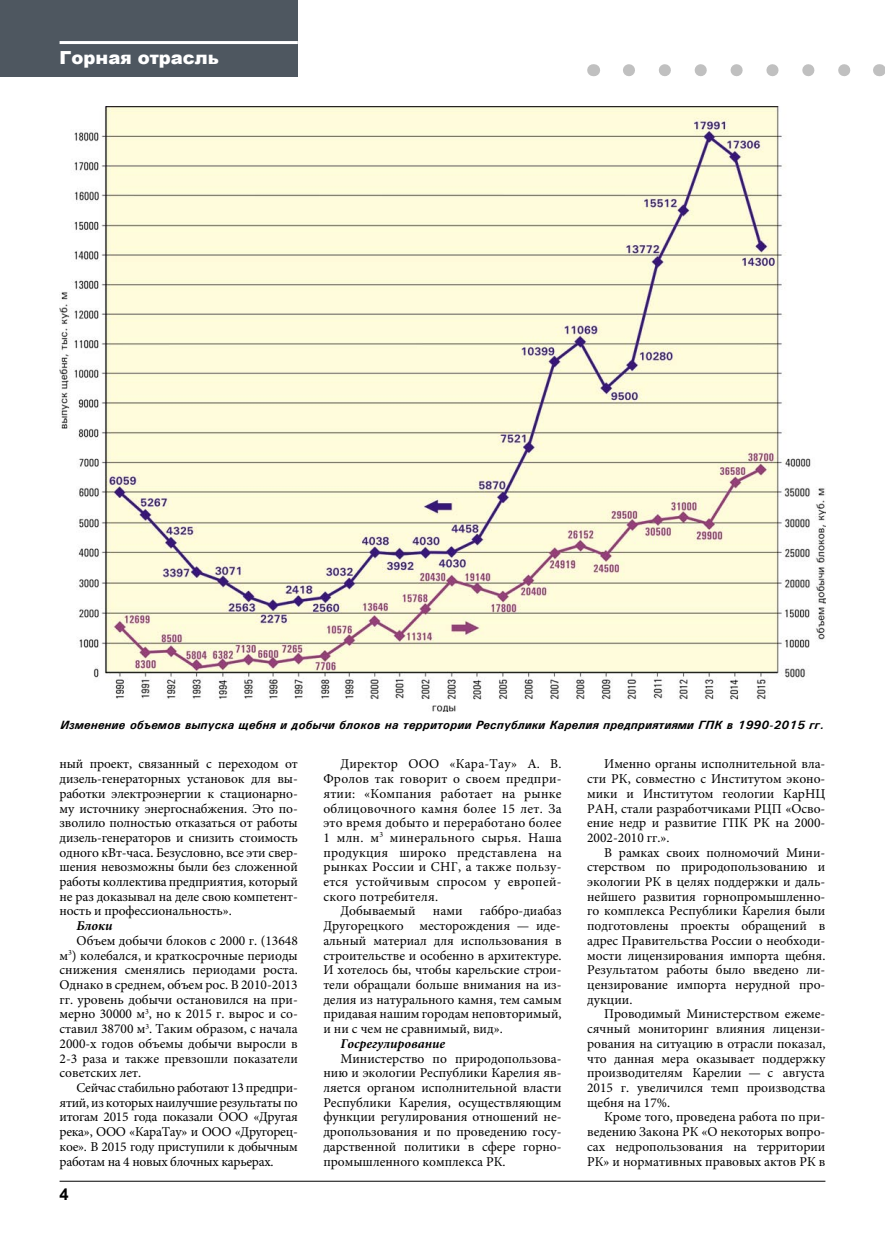
<style>
.page{position:relative;width:885px;height:1234px;background:#fff}
.page>*{position:absolute;margin:0;border:0;box-sizing:border-box;transform-origin:0 0}
.t1{font:900 18px "Arial";color:#fff}
.t2{font:700 16.5px "Arial";color:#000}
.PV_osn_M-9{font:13.5px/14.7px "Minion Pro";color:#000;text-align:justify}
.PV_osn_M-9-2{font:italic 700 13.5px "Minion Pro";color:#000}
.PV_news_Un{font:italic 700 12px "Univers Cyr";letter-spacing:.03em;color:#000}
</style>
<div class="page">
<div style="left:0;top:0;width:298px;height:77px;background:#4e5760"></div>
<hr style="left:60px;top:41px;width:238px;height:3px;background:#fff">
<hr style="left:60px;top:1180px;width:765px;height:1px;background:#000">
<svg style="left:628px;top:64px;width:223px;height:12px"></svg>
<svg style="left:593px;top:64px;width:1px;height:12px"></svg>
<svg style="left:878px;top:64px;width:1px;height:12px"></svg>
<img style="left:60px;top:106px;width:765px;height:605px">
<h1 class="t1" style="left:60px;top:44px;width:161px">Горная отрасль</h1>
<p class="PV_news_Un" style="left:61px;top:717px;width:765px">Изменение объемов выпуска щебня и добычи блоков на территории Республики Карелия предприятиями ГПК в 1990-2015 гг.</p>
<p class="PV_osn_M-9" style="left:60px;top:757px;width:240px">ный проект, связанный с переходом от дизель-генераторных установок для вы&shy;работки электроэнергии к стационарно&shy;му источнику энергоснабжения. Это по&shy;зволило полностью отказаться от работы дизель-генераторов и снизить стоимость одного кВт-часа. Безусловно, все эти свер&shy;шения невозможны были без сложенной работы коллектива предприятия, который не раз доказывал на деле свою компетент&shy;ность и профессиональность».</p>
<p class="PV_osn_M-9-2" style="left:77px;top:917px;width:37px">Блоки</p>
<p class="PV_osn_M-9" style="left:60px;top:933px;width:240px;text-indent:17px">Объем добычи блоков с 2000 г. (13648 м<sup>3</sup>) колебался, и краткосрочные периоды снижения сменялись периодами роста.<br>Однако в среднем, объем рос. В 2010-2013 гг. уровень добычи остановился на при&shy;мерно 30000 м<sup>3</sup>, но к 2015 г. вырос и со&shy;ставил 38700 м<sup>3</sup>. Таким образом, с начала 2000-х годов объемы добычи выросли в 2-3 раза и также превзошли показатели советских лет.</p>
<p class="PV_osn_M-9" style="left:60px;top:1080px;width:240px;text-indent:17px">Сейчас стабильно работают 13 предпри&shy;ятий, из которых наилучшие результаты по итогам 2015 года показали ООО «Другая река», ООО «КараТау» и ООО «Другорец&shy;кое». В 2015 году приступили к добычным работам на 4 новых блочных карьерах.</p>
<p class="t2" style="left:60px;top:1182px;width:11px">4</p>
<p class="PV_osn_M-9" style="left:323px;top:757px;width:240px;text-indent:17px">Директор ООО «Кара-Тау» А. В.<br>Фролов так говорит о своем предпри&shy;ятии: «Компания работает на рынке облицовочного камня более 15 лет. За это время добыто и переработано более 1 млн. м<sup>3</sup> минерального сырья. Наша продукция широко представлена на рынках России и СНГ, а также пользу&shy;ется устойчивым спросом у европей&shy;ского потребителя.</p>
<p class="PV_osn_M-9" style="left:340px;top:904px;width:77px">Добываемый</p>
<p class="PV_osn_M-9" style="left:433px;top:904px;width:31px">нами</p>
<p class="PV_osn_M-9" style="left:323px;top:904px;width:240px;text-indent:156px">габбро-диабаз Другорецкого месторождения — иде&shy;альный материал для использования в строительстве и особенно в архитектуре.<br>И хотелось бы, чтобы карельские строи&shy;тели обращали больше внимания на из&shy;делия из натурального камня, тем самым придавая нашим городам неповторимый, и ни с чем не сравнимый, вид».</p>
<p class="PV_osn_M-9-2" style="left:340px;top:1035px;width:106px">Госрегулирование</p>
<p class="PV_osn_M-9" style="left:323px;top:1051px;width:240px;text-indent:17px">Министерство по природопользова&shy;нию и экологии Республики Карелия яв&shy;ляется органом исполнительной власти Республики Карелия, осуществляющим функции регулирования отношений не&shy;дропользования и по проведению госу&shy;дарственной политики в сфере горно&shy;промышленного комплекса РК.</p>
<p class="PV_osn_M-9" style="left:587px;top:757px;width:240px;text-indent:17px">Именно органы исполнительной вла&shy;сти РК, совместно с Институтом эконо&shy;мики и Институтом геологии КарНЦ РАН, стали разработчиками РЦП «Осво&shy;ение недр и развитие ГПК РК на 2000- 2002-2010 гг.».</p>
<p class="PV_osn_M-9" style="left:587px;top:845px;width:240px;text-indent:17px">В рамках своих полномочий Мини&shy;стерством по природопользованию и экологии РК в целях поддержки и даль&shy;нейшего развития горнопромышленно&shy;го комплекса Республики Карелия были подготовлены проекты обращений в адрес Правительства России о необходи&shy;мости лицензирования импорта щебня.<br>Результатом работы было введено ли&shy;цензирование импорта нерудной про&shy;дукции.</p>
<p class="PV_osn_M-9" style="left:587px;top:1007px;width:240px;text-indent:17px">Проводимый Министерством ежеме&shy;сячный мониторинг влияния лицензи&shy;рования на ситуацию в отрасли показал, что данная мера оказывает поддержку производителям Карелии — с августа 2015 г. увеличился темп производства щебня на 17%.</p>
<p class="PV_osn_M-9" style="left:587px;top:1109px;width:240px;text-indent:17px">Кроме того, проведена работа по при&shy;ведению Закона РК «О некоторых вопро&shy;сах недропользования на территории РК» и нормативных правовых актов РК в</p>
</div>
